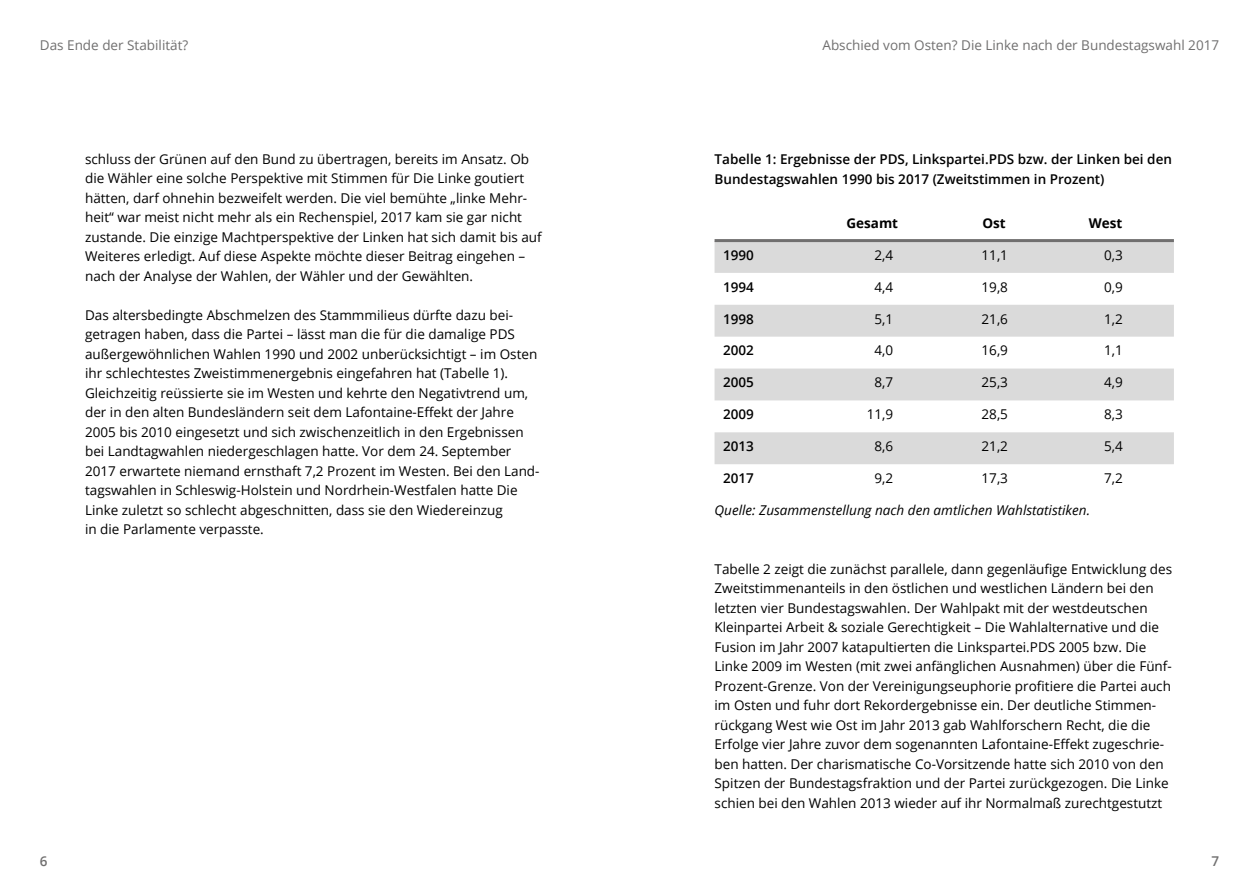
<style>
.page{position:relative;width:1259px;height:893px;background:#fff}
.page>*{position:absolute;margin:0;border:0;box-sizing:border-box;transform-origin:0 0}
.t1{font:13.5px/19.5px "Open Sans";color:#000}
.t2{font:600 13.5px/19.5px "Open Sans";color:#000}
.t3{font:13.5px "Open Sans";color:#706f6f}
.t4{font:italic 13.5px "Open Sans";color:#000}
.t5{font:700 13.5px "Open Sans";color:#000}
.t6{font:600 13.5px "Open Sans";color:#706f6f}
</style>
<div class="page">
<svg style="left:714px;top:242px;width:460px;height:222px;fill:#dadada"></svg>
<hr style="left:714px;top:239px;width:460px;height:3px;background:#706f6f">
<p class="t3" style="left:40px;top:36px;width:150px">Das Ende der Stabilität?</p>
<p class="t3" style="left:822px;top:36px;width:398px">Abschied vom Osten? Die Linke nach der Bundestagswahl 2017</p>
<p class="t1" style="left:85px;top:149px;width:458px">schluss der Grünen auf den Bund zu übertragen, bereits im Ansatz. Ob die Wähler eine solche Perspektive mit Stimmen für Die Linke goutiert hätten, darf ohnehin bezweifelt werden. Die viel bemühte „linke Mehr&shy;heit“ war meist nicht mehr als ein Rechenspiel, 2017 kam sie gar nicht zustande. Die einzige Machtperspektive der Linken hat sich damit bis auf Weiteres erledigt. Auf diese Aspekte möchte dieser Beitrag eingehen – nach der Analyse der Wahlen, der Wähler und der Gewählten.</p>
<p class="t1" style="left:85px;top:305px;width:456px">Das altersbedingte Abschmelzen des Stammmilieus dürfte dazu bei&shy;getragen haben, dass die Partei – lässt man die für die damalige PDS außergewöhnlichen Wahlen 1990 und 2002 unberücksichtigt – im Osten ihr schlechtestes Zweistimmenergebnis eingefahren hat (Tabelle 1).<br>Gleichzeitig reüssierte sie im Westen und kehrte den Negativtrend um, der in den alten Bundesländern seit dem Lafontaine-Effekt der Jahre 2005 bis 2010 eingesetzt und sich zwischenzeitlich in den Ergebnissen bei Landtagwahlen niedergeschlagen hatte. Vor dem 24. September 2017 erwartete niemand ernsthaft 7,2 Prozent im Westen. Bei den Land&shy;tagswahlen in Schleswig-Holstein und Nordrhein-Westfalen hatte Die Linke zuletzt so schlecht abgeschnitten, dass sie den Wiedereinzug<br>in die Parlamente verpasste.</p>
<p class="t2" style="left:714px;top:149px;width:459px">Tabelle 1: Ergebnisse der PDS, Linkspartei.PDS bzw. der Linken bei den<br>Bundestagswahlen 1990 bis 2017 (Zweitstimmen in Prozent)</p>
<p class="t5" style="left:846px;top:213px;width:53px">Gesamt</p>
<p class="t5" style="left:982px;top:213px;width:25px">Ost</p>
<p class="t5" style="left:1089px;top:213px;width:35px">West</p>
<p class="t2" style="left:723px;top:245px;width:32px">1990</p>
<p class="t1" style="left:874px;top:245px;width:20px">2,4</p>
<p class="t1" style="left:981px;top:245px;width:28px">11,1</p>
<p class="t1" style="left:1104px;top:245px;width:20px">0,3</p>
<p class="t2" style="left:723px;top:277px;width:32px">1994</p>
<p class="t1" style="left:874px;top:277px;width:20px">4,4</p>
<p class="t1" style="left:981px;top:277px;width:28px">19,8</p>
<p class="t1" style="left:1104px;top:277px;width:20px">0,9</p>
<p class="t2" style="left:723px;top:309px;width:32px">1998</p>
<p class="t1" style="left:874px;top:309px;width:20px">5,1</p>
<p class="t1" style="left:981px;top:309px;width:28px">21,6</p>
<p class="t1" style="left:1104px;top:309px;width:20px">1,2</p>
<p class="t2" style="left:723px;top:341px;width:32px">2002</p>
<p class="t1" style="left:874px;top:340px;width:20px">4,0</p>
<p class="t1" style="left:981px;top:340px;width:28px">16,9</p>
<p class="t1" style="left:1104px;top:340px;width:20px">1,1</p>
<p class="t2" style="left:723px;top:372px;width:32px">2005</p>
<p class="t1" style="left:874px;top:372px;width:20px">8,7</p>
<p class="t1" style="left:981px;top:372px;width:28px">25,3</p>
<p class="t1" style="left:1104px;top:372px;width:20px">4,9</p>
<p class="t2" style="left:723px;top:404px;width:32px">2009</p>
<p class="t1" style="left:866px;top:404px;width:28px">11,9</p>
<p class="t1" style="left:981px;top:404px;width:28px">28,5</p>
<p class="t1" style="left:1104px;top:404px;width:20px">8,3</p>
<p class="t2" style="left:723px;top:436px;width:32px">2013</p>
<p class="t1" style="left:874px;top:436px;width:20px">8,6</p>
<p class="t1" style="left:981px;top:436px;width:28px">21,2</p>
<p class="t1" style="left:1104px;top:436px;width:20px">5,4</p>
<p class="t2" style="left:723px;top:468px;width:32px">2017</p>
<p class="t1" style="left:874px;top:468px;width:20px">9,2</p>
<p class="t1" style="left:981px;top:468px;width:28px">17,3</p>
<p class="t1" style="left:1104px;top:468px;width:20px">7,2</p>
<p class="t4" style="left:714px;top:501px;width:377px">Quelle: Zusammenstellung nach den amtlichen Wahlstatistiken.</p>
<p class="t1" style="left:714px;top:559px;width:459px">Tabelle 2 zeigt die zunächst parallele, dann gegenläufige Entwicklung des Zweitstimmenanteils in den östlichen und westlichen Ländern bei den letzten vier Bundestagswahlen. Der Wahlpakt mit der westdeutschen Kleinpartei Arbeit &amp; soziale Gerechtigkeit – Die Wahlalternative und die Fusion im Jahr 2007 katapultierten die Linkspartei.PDS 2005 bzw. Die Linke 2009 im Westen (mit zwei anfänglichen Ausnahmen) über die Fünf-Prozent-Grenze. Von der Vereinigungseuphorie profitiere die Partei auch im Osten und fuhr dort Rekordergebnisse ein. Der deutliche Stimmen&shy;rückgang West wie Ost im Jahr 2013 gab Wahlforschern Recht, die die Erfolge vier Jahre zuvor dem sogenannten Lafontaine-Effekt zugeschrie&shy;ben hatten. Der charismatische Co-Vorsitzende hatte sich 2010 von den Spitzen der Bundestagsfraktion und der Partei zurückgezogen. Die Linke schien bei den Wahlen 2013 wieder auf ihr Normalmaß zurechtgestutzt</p>
<p class="t6" style="left:40px;top:852px;width:9px">6</p>
<p class="t6" style="left:1211px;top:852px;width:9px">7</p>
</div>
